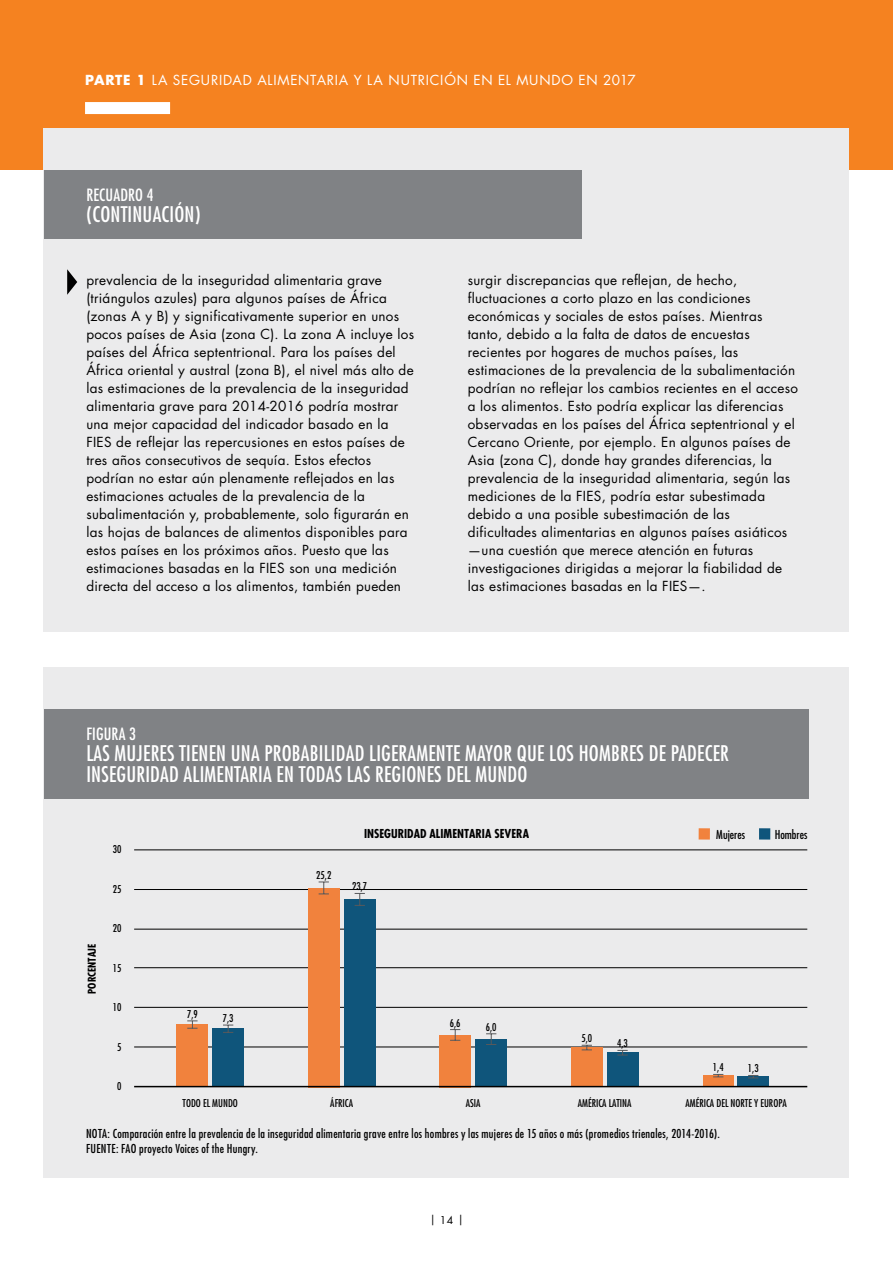
<style>
.page{position:relative;width:893px;height:1263px;background:#fff}
.page>*{position:absolute;margin:0;border:0;box-sizing:border-box;transform-origin:0 0}
.t1{font:condensed 21px/21px "Futura Std";letter-spacing:.01em;color:#fff}
.t2{font:condensed 16.5px "Futura Std";letter-spacing:.01em;color:#fff}
.t3{font:13.5px/18px "Futura Std";letter-spacing:.02em;color:#000}
.t4{font:13.5px "Futura Std";letter-spacing:.055em;color:#fff}
.t5{font:condensed 12px/15px "Futura Std";letter-spacing:.025em;color:#000}
.t6{font:700 condensed 12px "Futura Std";color:#000}
.t7{font:condensed 12px "Futura Std";color:#000}
.t8{font:condensed 10.5px "Futura Std";color:#000}
.t9{font:700 condensed 10.5px "Futura Std";color:#000}
.t10{font:10.5px "Futura Std";color:#000}
.s1{font-weight:700}
</style>
<div class="page">
<div style="left:0;top:0;width:893px;height:170px;background:#f58220"></div>
<div style="left:85px;top:102px;width:85px;height:12px;background:#fff"></div>
<div style="left:44px;top:128px;width:805px;height:503px;background:#ebebec"></div>
<div style="left:44px;top:170px;width:537px;height:69px;background:#808285"></div>
<svg style="left:67px;top:269px;width:10px;height:26px"></svg>
<div style="left:44px;top:668px;width:805px;height:510px;background:#ebebec"></div>
<hr style="left:134px;top:1047px;width:673px;height:1px;background:#000">
<hr style="left:134px;top:1007px;width:673px;height:1px;background:#000">
<hr style="left:134px;top:967px;width:673px;height:1px;background:#000">
<hr style="left:134px;top:929px;width:673px;height:1px;background:#000">
<hr style="left:134px;top:889px;width:673px;height:1px;background:#000">
<hr style="left:134px;top:850px;width:673px;height:1px;background:#000">
<div style="left:212px;top:1029px;width:32px;height:58px;background:#0f557b"></div>
<div style="left:177px;top:1024px;width:31px;height:63px;background:#f1823d"></div>
<div style="left:344px;top:899px;width:31px;height:188px;background:#0f557b"></div>
<div style="left:308px;top:888px;width:31px;height:199px;background:#f1823d"></div>
<div style="left:475px;top:1039px;width:32px;height:48px;background:#0f557b"></div>
<div style="left:439px;top:1035px;width:32px;height:52px;background:#f1823d"></div>
<div style="left:737px;top:1077px;width:32px;height:10px;background:#0f557b"></div>
<svg style="left:703px;top:1076px;width:30px;height:10px"></svg>
<div style="left:699px;top:828px;width:11px;height:11px;background:#f1823d"></div>
<div style="left:759px;top:828px;width:11px;height:11px;background:#0f557b"></div>
<div style="left:607px;top:1053px;width:31px;height:34px;background:#0f557b"></div>
<div style="left:571px;top:1047px;width:32px;height:40px;background:#f1823d"></div>
<hr style="left:134px;top:1086px;width:673px;height:1px;background:#000">
<svg style="left:187px;top:1021px;width:11px;height:8px"></svg>
<svg style="left:223px;top:1025px;width:10px;height:8px"></svg>
<svg style="left:319px;top:882px;width:10px;height:13px"></svg>
<svg style="left:355px;top:893px;width:10px;height:13px"></svg>
<svg style="left:450px;top:1029px;width:10px;height:12px"></svg>
<svg style="left:486px;top:1033px;width:10px;height:12px"></svg>
<svg style="left:582px;top:1045px;width:10px;height:6px"></svg>
<svg style="left:617px;top:1050px;width:11px;height:6px"></svg>
<svg style="left:713px;top:1074px;width:10px;height:3px"></svg>
<svg style="left:748px;top:1075px;width:10px;height:4px"></svg>
<div style="left:44px;top:709px;width:764px;height:90px;background:#808285"></div>
<p class="t4" style="left:85px;top:71px;width:552px"><span class="s1">PARTE 1</span> LA SEGURIDAD ALIMENTARIA Y LA NUTRICIÓN EN EL MUNDO EN 2017</p>
<p class="t2" style="left:86px;top:185px;width:69px">RECUADRO 4</p>
<h1 class="t1" style="left:86px;top:203px;width:116px">(CONTINUACIÓN)</h1>
<p class="t3" style="left:86px;top:271px;width:329px">prevalencia de la inseguridad alimentaria grave (triángulos azules) para algunos países de África (zonas A y B) y significativamente superior en unos pocos países de Asia (zona C). La zona A incluye los países del África septentrional. Para los países del África oriental y austral (zona B), el nivel más alto de las estimaciones de la prevalencia de la inseguridad alimentaria grave para 2014-2016 podría mostrar una mejor capacidad del indicador basado en la FIES de reflejar las repercusiones en estos países de tres años consecutivos de sequía. Estos efectos podrían no estar aún plenamente reflejados en las estimaciones actuales de la prevalencia de la subalimentación y, probablemente, solo figurarán en las hojas de balances de alimentos disponibles para estos países en los próximos años. Puesto que las estimaciones basadas en la FIES son una medición directa del acceso a los alimentos, también pueden</p>
<p class="t3" style="left:468px;top:271px;width:332px">surgir discrepancias que reflejan, de hecho, fluctuaciones a corto plazo en las condiciones económicas y sociales de estos países. Mientras tanto, debido a la falta de datos de encuestas recientes por hogares de muchos países, las estimaciones de la prevalencia de la subalimentación podrían no reflejar los cambios recientes en el acceso a los alimentos. Esto podría explicar las diferencias observadas en los países del África septentrional y el Cercano Oriente, por ejemplo. En algunos países de Asia (zona C), donde hay grandes diferencias, la prevalencia de la inseguridad alimentaria, según las mediciones de la FIES, podría estar subestimada debido a una posible subestimación de las dificultades alimentarias en algunos países asiáticos —una cuestión que merece atención en futuras investigaciones dirigidas a mejorar la fiabilidad de las estimaciones basadas en la FIES—.</p>
<p class="t2" style="left:86px;top:724px;width:51px">FIGURA 3</p>
<h1 class="t1" style="left:86px;top:742px;width:644px">LAS MUJERES TIENEN UNA PROBABILIDAD LIGERAMENTE MAYOR QUE LOS HOMBRES DE PADECER<br>INSEGURIDAD ALIMENTARIA EN TODAS LAS REGIONES DEL MUNDO</h1>
<p class="t9" style="left:85px;top:994px;width:52px;rotate:-90deg">PORCENTAJE</p>
<p class="t8" style="left:113px;top:843px;width:10px">30</p>
<p class="t8" style="left:113px;top:883px;width:10px">25</p>
<p class="t8" style="left:113px;top:922px;width:10px">20</p>
<p class="t8" style="left:113px;top:962px;width:10px">15</p>
<p class="t8" style="left:113px;top:1001px;width:10px">10</p>
<p class="t8" style="left:117px;top:1041px;width:6px">5</p>
<p class="t8" style="left:117px;top:1080px;width:6px">0</p>
<p class="t8" style="left:187px;top:1008px;width:12px">7,9</p>
<p class="t8" style="left:223px;top:1012px;width:12px">7,3</p>
<p class="t8" style="left:316px;top:869px;width:17px">25,2</p>
<p class="t6" style="left:364px;top:826px;width:167px">INSEGURIDAD ALIMENTARIA SEVERA</p>
<p class="t8" style="left:352px;top:880px;width:17px">23,7</p>
<p class="t8" style="left:450px;top:1016px;width:12px">6,6</p>
<p class="t8" style="left:486px;top:1020px;width:12px">6,0</p>
<p class="t8" style="left:581px;top:1032px;width:12px">5,0</p>
<p class="t8" style="left:617px;top:1037px;width:12px">4,3</p>
<p class="t7" style="left:716px;top:827px;width:30px">Mujeres</p>
<p class="t7" style="left:775px;top:827px;width:34px">Hombres</p>
<p class="t8" style="left:713px;top:1061px;width:12px">1,4</p>
<p class="t8" style="left:748px;top:1062px;width:12px">1,3</p>
<p class="t8" style="left:183px;top:1096px;width:57px">TODO EL MUNDO</p>
<p class="t8" style="left:330px;top:1096px;width:24px">ÁFRICA</p>
<p class="t8" style="left:466px;top:1096px;width:16px">ASIA</p>
<p class="t8" style="left:578px;top:1096px;width:55px">AMÉRICA LATINA</p>
<p class="t8" style="left:685px;top:1096px;width:103px">AMÉRICA DEL NORTE Y EUROPA</p>
<p class="t5" style="left:86px;top:1126px;width:635px">NOTA: Comparación entre la prevalencia de la inseguridad alimentaria grave entre los hombres y las mujeres de 15 años o más (promedios trienales, 2014-2016).<br>FUENTE: FAO proyecto Voices of the Hungry.</p>
<p class="t10" style="left:430px;top:1213px;width:35px">| 14 |</p>
</div>
